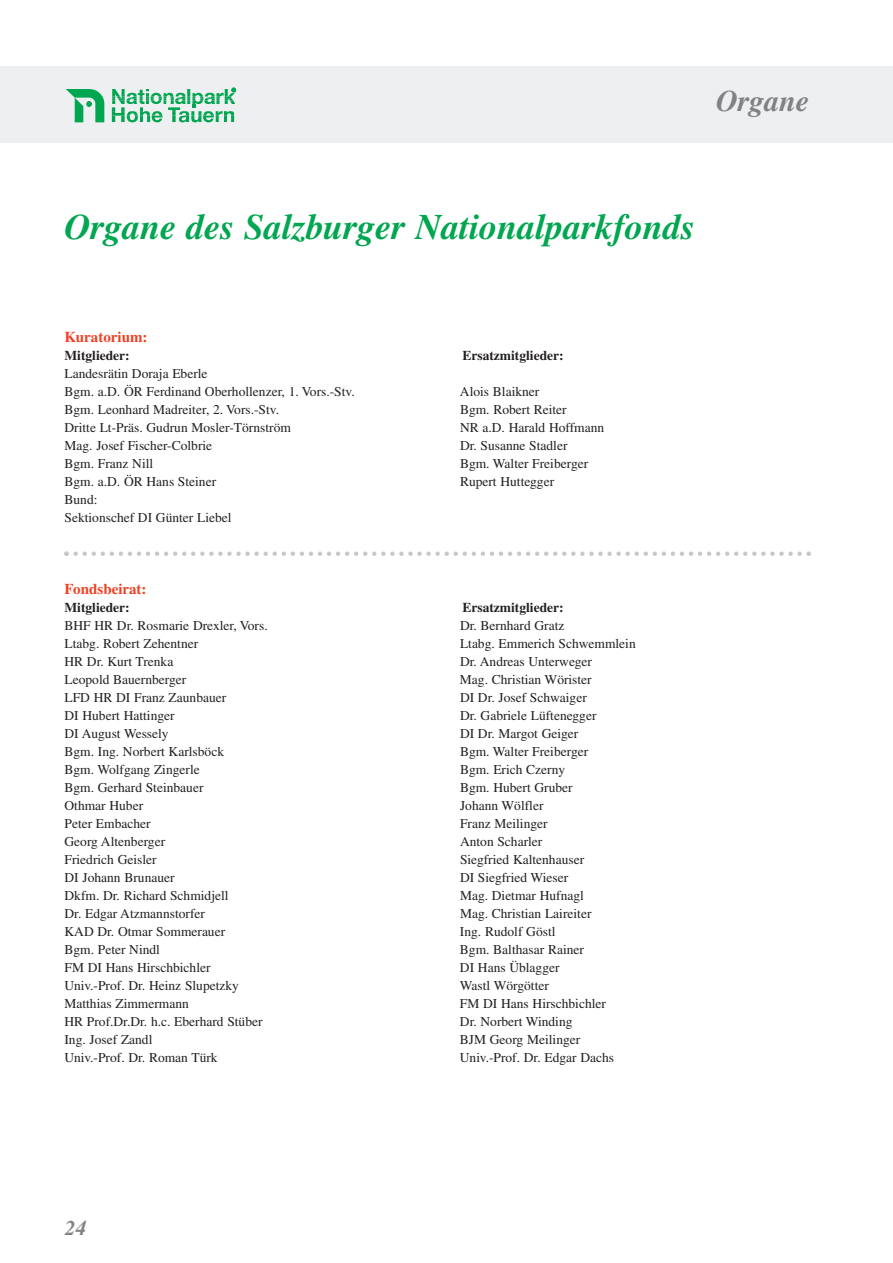
<style>
.page{position:relative;width:893px;height:1263px;background:#fff}
.page>*{position:absolute;margin:0;border:0;box-sizing:border-box;transform-origin:0 0}
.t1{font:italic 700 36px "Times";color:#00a650}
.t2{font:italic 700 30px "Times";color:#808285}
.t3{font:italic 700 21px "Times";color:#808285}
.t4{font:700 15px "Times";color:#ef4023}
.t5{font:13.5px/18px "Times";color:#231f20}
.t6{font:700 13.5px "Times";color:#231f20}
</style>
<div class="page">
<div style="left:0;top:66px;width:893px;height:77px;background:#eeeff0"></div>
<svg style="left:66px;top:89px;width:38px;height:33px"></svg>
<svg style="left:112px;top:88px;width:124px;height:34px"></svg>
<svg style="left:64px;top:551px;width:747px;height:5px"></svg>
<h2 class="t2" style="left:716px;top:90px;width:95px">Organe</h2>
<h1 class="t1" style="left:65px;top:214px;width:632px">Organe des Salzburger Nationalparkfonds</h1>
<p class="t4" style="left:65px;top:332px;width:85px">Kuratorium:</p>
<p class="t6" style="left:65px;top:351px;width:67px">Mitglieder:</p>
<p class="t6" style="left:462px;top:351px;width:103px">Ersatzmitglieder:</p>
<p class="t5" style="left:65px;top:366px;width:292px">Landesrätin Doraja Eberle<br>Bgm. a.D. ÖR Ferdinand Oberhollenzer, 1. Vors.-Stv.</p>
<p class="t5" style="left:460px;top:384px;width:81px">Alois Blaikner</p>
<p class="t5" style="left:65px;top:402px;width:216px">Bgm. Leonhard Madreiter, 2. Vors.-Stv.</p>
<p class="t5" style="left:460px;top:402px;width:108px">Bgm. Robert Reiter</p>
<p class="t5" style="left:65px;top:420px;width:228px">Dritte Lt-Präs. Gudrun Mosler-Törnström</p>
<p class="t5" style="left:460px;top:420px;width:146px">NR a.D. Harald Hoffmann</p>
<p class="t5" style="left:65px;top:438px;width:149px">Mag. Josef Fischer-Colbrie</p>
<p class="t5" style="left:460px;top:438px;width:109px">Dr. Susanne Stadler</p>
<p class="t5" style="left:65px;top:456px;width:90px">Bgm. Franz Nill</p>
<p class="t5" style="left:460px;top:456px;width:130px">Bgm. Walter Freiberger</p>
<p class="t5" style="left:65px;top:474px;width:153px">Bgm. a.D. ÖR Hans Steiner</p>
<p class="t5" style="left:460px;top:474px;width:96px">Rupert Huttegger</p>
<p class="t5" style="left:65px;top:492px;width:169px">Bund:<br>Sektionschef DI Günter Liebel</p>
<p class="t4" style="left:65px;top:584px;width:84px">Fondsbeirat:</p>
<p class="t6" style="left:65px;top:603px;width:67px">Mitglieder:</p>
<p class="t6" style="left:462px;top:603px;width:103px">Ersatzmitglieder:</p>
<p class="t5" style="left:65px;top:618px;width:205px">BHF HR Dr. Rosmarie Drexler, Vors.</p>
<p class="t5" style="left:460px;top:618px;width:106px">Dr. Bernhard Gratz</p>
<p class="t5" style="left:65px;top:636px;width:135px">Ltabg. Robert Zehentner</p>
<p class="t5" style="left:460px;top:636px;width:177px">Ltabg. Emmerich Schwemmlein</p>
<p class="t5" style="left:65px;top:654px;width:110px">HR Dr. Kurt Trenka</p>
<p class="t5" style="left:460px;top:654px;width:134px">Dr. Andreas Unterweger</p>
<p class="t5" style="left:65px;top:672px;width:123px">Leopold Bauernberger</p>
<p class="t5" style="left:460px;top:672px;width:133px">Mag. Christian Wörister</p>
<p class="t5" style="left:65px;top:690px;width:163px">LFD HR DI Franz Zaunbauer</p>
<p class="t5" style="left:460px;top:690px;width:128px">DI Dr. Josef Schwaiger</p>
<p class="t5" style="left:65px;top:708px;width:112px">DI Hubert Hattinger</p>
<p class="t5" style="left:460px;top:708px;width:138px">Dr. Gabriele Lüftenegger</p>
<p class="t5" style="left:65px;top:726px;width:106px">DI August Wessely</p>
<p class="t5" style="left:460px;top:726px;width:120px">DI Dr. Margot Geiger</p>
<p class="t5" style="left:65px;top:744px;width:161px">Bgm. Ing. Norbert Karlsböck</p>
<p class="t5" style="left:460px;top:744px;width:130px">Bgm. Walter Freiberger</p>
<p class="t5" style="left:65px;top:762px;width:137px">Bgm. Wolfgang Zingerle</p>
<p class="t5" style="left:460px;top:762px;width:107px">Bgm. Erich Czerny</p>
<p class="t5" style="left:65px;top:780px;width:140px">Bgm. Gerhard Steinbauer</p>
<p class="t5" style="left:460px;top:780px;width:114px">Bgm. Hubert Gruber</p>
<p class="t5" style="left:65px;top:798px;width:80px">Othmar Huber</p>
<p class="t5" style="left:460px;top:798px;width:85px">Johann Wölfler</p>
<p class="t5" style="left:65px;top:816px;width:88px">Peter Embacher</p>
<p class="t5" style="left:460px;top:816px;width:89px">Franz Meilinger</p>
<p class="t5" style="left:65px;top:834px;width:102px">Georg Altenberger</p>
<p class="t5" style="left:460px;top:834px;width:84px">Anton Scharler</p>
<p class="t5" style="left:65px;top:852px;width:94px">Friedrich Geisler</p>
<p class="t5" style="left:460px;top:852px;width:126px">Siegfried Kaltenhauser</p>
<p class="t5" style="left:65px;top:870px;width:112px">DI Johann Brunauer</p>
<p class="t5" style="left:460px;top:870px;width:110px">DI Siegfried Wieser</p>
<p class="t5" style="left:65px;top:888px;width:166px">Dkfm. Dr. Richard Schmidjell</p>
<p class="t5" style="left:460px;top:888px;width:126px">Mag. Dietmar Hufnagl</p>
<p class="t5" style="left:65px;top:906px;width:142px">Dr. Edgar Atzmannstorfer</p>
<p class="t5" style="left:460px;top:906px;width:133px">Mag. Christian Laireiter</p>
<p class="t5" style="left:65px;top:924px;width:162px">KAD Dr. Otmar Sommerauer</p>
<p class="t5" style="left:460px;top:924px;width:97px">Ing. Rudolf Göstl</p>
<p class="t5" style="left:65px;top:942px;width:97px">Bgm. Peter Nindl</p>
<p class="t5" style="left:460px;top:942px;width:126px">Bgm. Balthasar Rainer</p>
<p class="t5" style="left:64px;top:960px;width:148px">FM DI Hans Hirschbichler</p>
<p class="t5" style="left:460px;top:960px;width:101px">DI Hans Üblagger</p>
<p class="t5" style="left:64px;top:978px;width:176px">Univ.-Prof. Dr. Heinz Slupetzky</p>
<p class="t5" style="left:460px;top:978px;width:90px">Wastl Wörgötter</p>
<p class="t5" style="left:64px;top:996px;width:126px">Matthias Zimmermann</p>
<p class="t5" style="left:460px;top:996px;width:148px">FM DI Hans Hirschbichler</p>
<p class="t5" style="left:64px;top:1014px;width:200px">HR Prof.Dr.Dr. h.c. Eberhard Stüber</p>
<p class="t5" style="left:460px;top:1014px;width:114px">Dr. Norbert Winding</p>
<p class="t5" style="left:64px;top:1032px;width:90px">Ing. Josef Zandl</p>
<p class="t5" style="left:460px;top:1032px;width:122px">BJM Georg Meilinger</p>
<p class="t5" style="left:64px;top:1050px;width:155px">Univ.-Prof. Dr. Roman Türk</p>
<p class="t5" style="left:460px;top:1050px;width:156px">Univ.-Prof. Dr. Edgar Dachs</p>
<h3 class="t3" style="left:65px;top:1220px;width:22px">24</h3>
</div>
